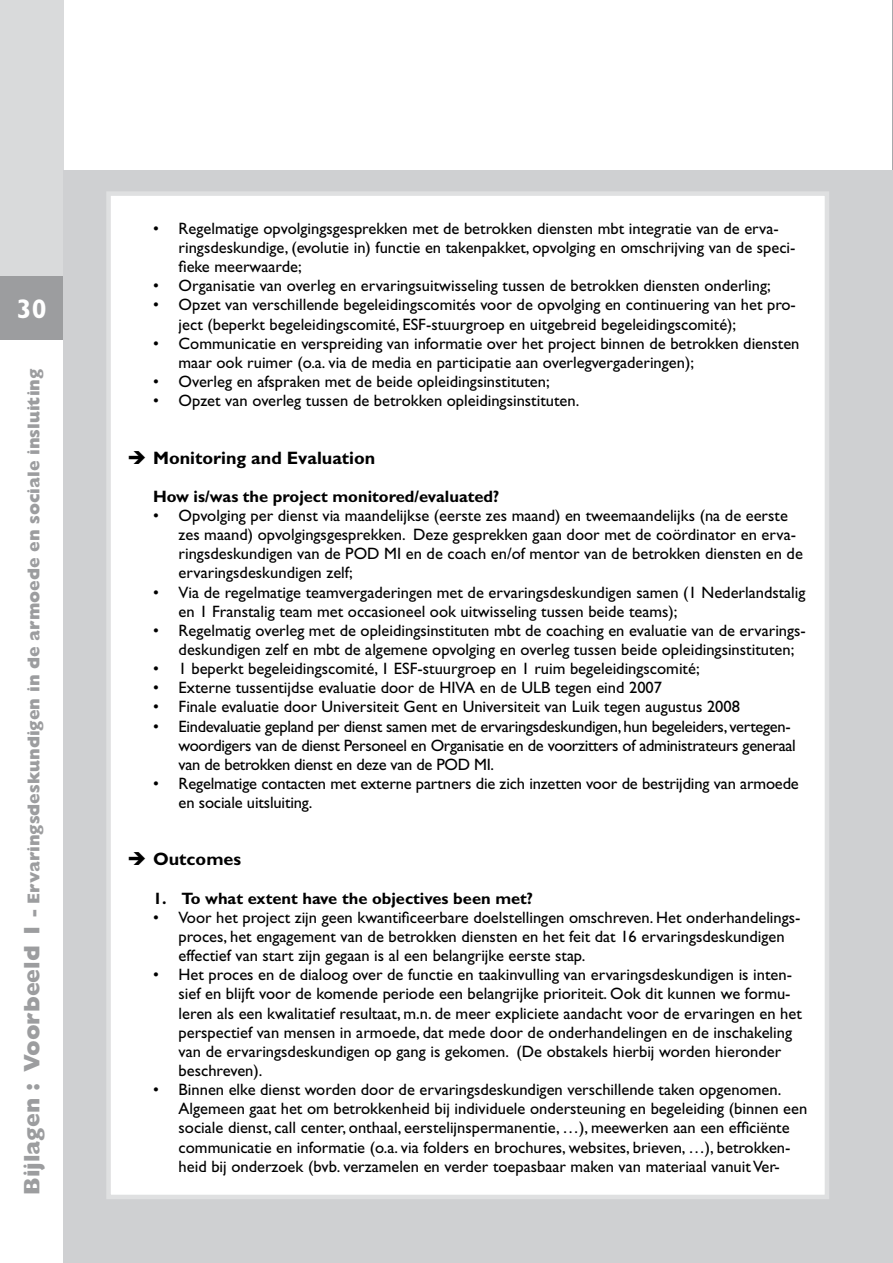
<style>
.page{position:relative;width:893px;height:1263px;background:#fff}
.page>*{position:absolute;margin:0;border:0;box-sizing:border-box;transform-origin:0 0}
.t1{font:700 27px "Gill Sans Std";color:#fff}
.t2{font:700 18px "Gill Sans Std";color:#000}
.t3{font:800 17.25px "Gill Sans Std";color:#9c9d9f}
.t4{font:16.5px/19.2px "Gill Sans Std";color:#000}
.t5{font:16.5px/19.2px "Gill Sans Std";letter-spacing:-.02em;color:#000}
.t6{font:700 16.5px "Gill Sans Std";color:#000}
.s1{font-size:22.5px}
</style>
<div class="page">
<div style="left:0;top:0;width:64px;height:276px;background:#d9dadb"></div>
<div style="left:0;top:276px;width:64px;height:64px;background:#9c9d9f"></div>
<div style="left:64px;top:170px;width:829px;height:1093px;background:#cfd0d2"></div>
<div style="left:106px;top:191px;width:723px;height:1008px;background:#fff;border:4px solid #dfe0e1"></div>
<h1 class="t1" style="left:17px;top:292px;width:31px">30</h1>
<p class="t3" style="left:24px;top:1195px;width:828px;rotate:-90deg"><span class="s1">Bijlagen : Voorbeeld 1</span> - Ervaringsdeskundigen in de armoede en sociale insluiting</p>
<p class="t4" style="left:179px;top:219px;width:618px;text-indent:-26px">• Regelmatige opvolgingsgesprekken met de betrokken diensten mbt integratie van de erva&shy;ringsdeskundige, (evolutie in) functie en takenpakket, opvolging en omschrijving van de speci&shy;fieke meerwaarde;</p>
<p class="t4" style="left:153px;top:276px;width:619px">• Organisatie van overleg en ervaringsuitwisseling tussen de betrokken diensten onderling;</p>
<p class="t4" style="left:179px;top:295px;width:619px;text-indent:-26px">• Opzet van verschillende begeleidingscomités voor de opvolging en continuering van het pro&shy;ject (beperkt begeleidingscomité, ESF-stuurgroep en uitgebreid begeleidingscomité);</p>
<p class="t4" style="left:179px;top:334px;width:622px;text-indent:-26px">• Communicatie en verspreiding van informatie over het project binnen de betrokken diensten maar ook ruimer (o.a. via de media en participatie aan overlegvergaderingen);</p>
<p class="t4" style="left:153px;top:372px;width:398px">• Overleg en afspraken met de beide opleidingsinstituten;</p>
<p class="t4" style="left:153px;top:391px;width:428px">• Opzet van overleg tussen de betrokken opleidingsinstituten.</p>
<p class="t2" style="left:153px;top:447px;width:224px">Monitoring and Evaluation</p>
<p class="t6" style="left:153px;top:486px;width:348px">How is/was the project monitored/evaluated?</p>
<p class="t4" style="left:179px;top:506px;width:626px;text-indent:-26px">• Opvolging per dienst via maandelijkse (eerste zes maand) en tweemaandelijks (na de eerste zes maand) opvolgingsgesprekken. Deze gesprekken gaan door met de coördinator en erva&shy;ringsdeskundigen van de POD MI en de coach en/of mentor van de betrokken diensten en de ervaringsdeskundigen zelf;</p>
<p class="t4" style="left:179px;top:582px;width:628px;text-indent:-26px">• Via de regelmatige teamvergaderingen met de ervaringsdeskundigen samen (1 Nederlandstalig en 1 Franstalig team met occasioneel ook uitwisseling tussen beide teams);</p>
<p class="t4" style="left:179px;top:621px;width:629px;text-indent:-26px">• Regelmatig overleg met de opleidingsinstituten mbt de coaching en evaluatie van de ervarings&shy;deskundigen zelf en mbt de algemene opvolging en overleg tussen beide opleidingsinstituten;</p>
<p class="t4" style="left:153px;top:659px;width:548px">• 1 beperkt begeleidingscomité, 1 ESF-stuurgroep en 1 ruim begeleidingscomité;</p>
<p class="t4" style="left:153px;top:678px;width:510px">• Externe tussentijdse evaluatie door de HIVA en de ULB tegen eind 2007</p>
<p class="t4" style="left:153px;top:697px;width:588px">• Finale evaluatie door Universiteit Gent en Universiteit van Luik tegen augustus 2008</p>
<p class="t5" style="left:179px;top:716px;width:619px;text-indent:-26px">• Eindevaluatie gepland per dienst samen met de ervaringsdeskundigen, hun begeleiders, vertegen&shy;woordigers van de dienst Personeel en Organisatie en de voorzitters of administrateurs generaal van de betrokken dienst en deze van de POD MI.</p>
<p class="t4" style="left:179px;top:774px;width:622px;text-indent:-26px">• Regelmatige contacten met externe partners die zich inzetten voor de bestrijding van armoede en sociale uitsluiting.</p>
<p class="t2" style="left:153px;top:849px;width:90px">Outcomes</p>
<p class="t6" style="left:153px;top:888px;width:382px">1. To what extent have the objectives been met?</p>
<p class="t4" style="left:179px;top:908px;width:623px;text-indent:-26px">• Voor het project zijn geen kwantificeerbare doelstellingen omschreven. Het onderhandelings&shy;proces, het engagement van de betrokken diensten en het feit dat 16 ervaringsdeskundigen effectief van start zijn gegaan is al een belangrijke eerste stap.</p>
<p class="t4" style="left:179px;top:965px;width:625px;text-indent:-26px">• Het proces en de dialoog over de functie en taakinvulling van ervaringsdeskundigen is inten&shy;sief en blijft voor de komende periode een belangrijke prioriteit. Ook dit kunnen we formu&shy;leren als een kwalitatief resultaat, m.n. de meer expliciete aandacht voor de ervaringen en het perspectief van mensen in armoede, dat mede door de onderhandelingen en de inschakeling van de ervaringsdeskundigen op gang is gekomen. (De obstakels hierbij worden hieronder beschreven).</p>
<p class="t4" style="left:179px;top:1080px;width:630px;text-indent:-26px">• Binnen elke dienst worden door de ervaringsdeskundigen verschillende taken opgenomen.<br>Algemeen gaat het om betrokkenheid bij individuele ondersteuning en begeleiding (binnen een sociale dienst, call center, onthaal, eerstelijnspermanentie, …), meewerken aan een efficiënte communicatie en informatie (o.a. via folders en brochures, websites, brieven, …), betrokken&shy;heid bij onderzoek (bvb. verzamelen en verder toepasbaar maken van materiaal vanuit Ver-</p>
</div>
